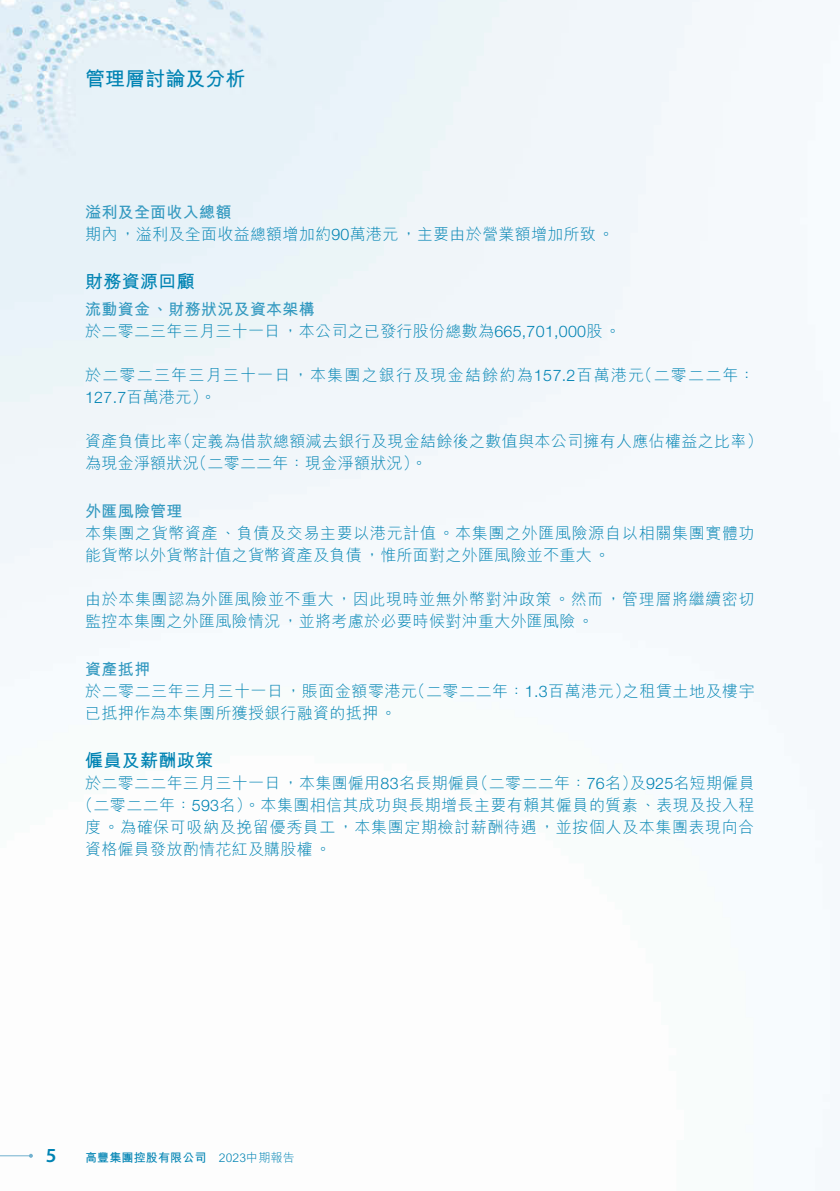
<style>
.page{position:relative;width:840px;height:1191px;background:#fff}
.page>*{position:absolute;margin:0;border:0;box-sizing:border-box;transform-origin:0 0}
.t1{font:700 20px "M Hei HK";color:#0083b3}
.t2{font:600 20px "Myriad Pro";color:#0083b3}
.t3{font:700 18px "M Hei HK";letter-spacing:.015em;color:#0083b3}
.t4{font:300 16px/22px "M Hei HK";letter-spacing:.02em;color:#0083b3}
.t5{font:300 16px/22px "M Hei HK";letter-spacing:.04em;color:#0083b3}
.t6{font:300 16px/22px "M Hei HK";letter-spacing:.075em;color:#0083b3}
.t7{font:700 16px "M Hei HK";letter-spacing:.015em;color:#3399c0}
.t8{font:700 12px "M Hei HK";letter-spacing:.015em;color:#0083b3}
.t9{font:300 12px "M Hei HK";letter-spacing:.015em;color:#0083b3}
.s1{font-weight:700;color:#3399c0}
.s2{font-family:"Helvetica Neue LT Std"}
</style>
<div class="page">
<img style="left:0;top:0;width:762px;height:1158px">
<hr style="left:0;top:1155px;width:31px;height:1px;background:#71b1cf">
<svg style="left:29px;top:1153px;width:4px;height:4px"></svg>
<p class="t1" style="left:85px;top:64px;width:162px">管理層討論及分析</p>
<p class="t4" style="left:85px;top:201px;width:530px"><span class="s1">溢利及全面收入總額<br></span>期內，溢利及全面收益總額增加約<span class="s2">90</span>萬港元，主要由於營業額增加所致。</p>
<p class="t3" style="left:85px;top:269px;width:111px">財務資源回顧</p>
<p class="t4" style="left:85px;top:297px;width:537px"><span class="s1">流動資金、財務狀況及資本架構<br></span>於二零二三年三月三十一日，本公司之已發行股份總數為<span class="s2">665,701,000</span>股。</p>
<p class="t4" style="left:636px;top:363px;width:120px">（二零二二年：</p>
<p class="t6" style="left:85px;top:363px;width:560px">於二零二三年三月三十一日，本集團之銀行及現金結餘約為<span class="s2">157.2</span>百萬港元<br><span class="s2">127.7</span>百萬港元。(</p>
<p class="t4" style="left:175px;top:429px;width:589px">（定義為借款總額減去銀行及現金結餘後之數值與本公司擁有人應佔權益之比率(</p>
<p class="t4" style="left:85px;top:429px;width:99px">資產負債比率</p>
<p class="t4" style="left:191px;top:451px;width:237px">（二零二二年：現金淨額狀況。(</p>
<p class="t4" style="left:85px;top:451px;width:115px">為現金淨額狀況</p>
<p class="t7" style="left:85px;top:499px;width:99px">外匯風險管理</p>
<p class="t5" style="left:85px;top:521px;width:670px">本集團之貨幣資產、負債及交易主要以港元計值。本集團之外匯風險源自以相關集團實體功能貨幣以外貨幣計值之貨幣資產及負債，惟所面對之外匯風險並不重大。</p>
<p class="t5" style="left:85px;top:587px;width:670px">由於本集團認為外匯風險並不重大，因此現時並無外幣對沖政策。然而，管理層將繼續密切監控本集團之外匯風險情況，並將考慮於必要時候對沖重大外匯風險。</p>
<p class="t7" style="left:85px;top:657px;width:66px">資產抵押</p>
<p class="t4" style="left:622px;top:679px;width:133px">之租賃土地及樓宇</p>
<p class="t4" style="left:409px;top:679px;width:222px">（二零二二年：<span class="s2">1.3</span>百萬港元）</p>
<p class="t4" style="left:85px;top:679px;width:333px">於二零二三年三月三十一日，賬面金額零港元已抵押作為本集團所獲授銀行融資的抵押。</p>
<p class="t3" style="left:85px;top:747px;width:129px">僱員及薪酬政策</p>
<p class="t4" style="left:472px;top:771px;width:283px">（二零二二年：<span class="s2">76</span>名及） <span class="s2">925</span>名短期僱員</p>
<p class="t4" style="left:85px;top:771px;width:396px">於二零二二年三月三十一日，本集團僱用<span class="s2">83</span>名長期僱員</p>
<p class="t4" style="left:77px;top:793px;width:678px">（二零二二年：<span class="s2">593</span>名）。本集團相信其成功與長期增長主要有賴其僱員的質素、表現及投入程</p>
<p class="t5" style="left:85px;top:815px;width:670px">度。為確保可吸納及挽留優秀員工，本集團定期檢討薪酬待遇，並按個人及本集團表現向合</p>
<p class="t4" style="left:85px;top:837px;width:247px">資格僱員發放酌情花紅及購股權。</p>
<p class="t2" style="left:46px;top:1144px;width:12px">5</p>
<p class="t8" style="left:85px;top:1148px;width:123px">高豐集團控股有限公司</p>
<p class="t9" style="left:219px;top:1149px;width:77px">2023中期報告</p>
</div>
